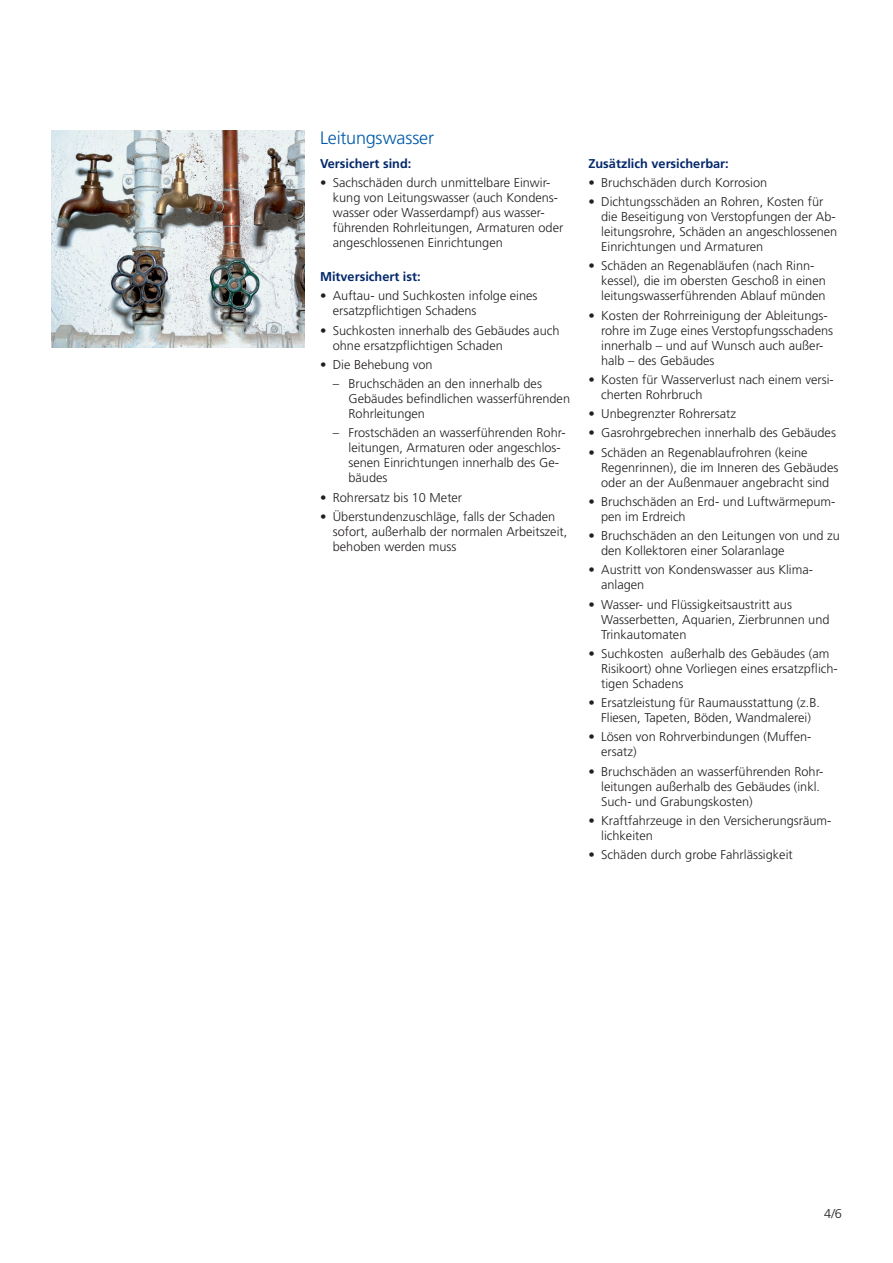
<style>
.page{position:relative;width:893px;height:1263px;background:#fff}
.page>*{position:absolute;margin:0;border:0;box-sizing:border-box;transform-origin:0 0}
.t1{font:300 18px "Frutiger";letter-spacing:-.01em;color:#015aaa}
.t2{font:300 12.75px/15px "Frutiger";color:#231f20}
.t3{font:700 12.75px "Frutiger";color:#04286b}
</style>
<div class="page">
<img style="left:51px;top:130px;width:254px;height:218px">
<h1 class="t1" style="left:320px;top:128px;width:116px">Leitungswasser</h1>
<p class="t3" style="left:320px;top:156px;width:93px">Versichert sind:</p>
<p class="t2" style="left:333px;top:175px;width:232px;text-indent:-13px">• Sachschäden durch unmittelbare Einwir&shy;kung von Leitungswasser (auch Kondens&shy;wasser oder Wasserdampf) aus wasser&shy;führenden Rohrleitungen, Armaturen oder angeschlossenen Einrichtungen</p>
<p class="t3" style="left:320px;top:269px;width:102px">Mitversichert ist:</p>
<p class="t2" style="left:333px;top:288px;width:206px;text-indent:-13px">• Auftau- und Suchkosten infolge eines ersatzpflichtigen Schadens</p>
<p class="t2" style="left:333px;top:323px;width:228px;text-indent:-13px">• Suchkosten innerhalb des Gebäudes auch ohne ersatzpflichtigen Schaden</p>
<p class="t2" style="left:320px;top:357px;width:114px">• Die Behebung von</p>
<p class="t2" style="left:348px;top:376px;width:223px;text-indent:-16px">– Bruchschäden an den innerhalb des<br>Gebäudes befindlichen wasserführenden<br>Rohrleitungen</p>
<p class="t2" style="left:348px;top:425px;width:219px;text-indent:-16px">– Frostschäden an wasserführenden Rohr&shy;leitungen, Armaturen oder angeschlos&shy;senen Einrichtungen innerhalb des Ge&shy;bäudes</p>
<p class="t2" style="left:320px;top:490px;width:144px">• Rohrersatz bis 10 Meter</p>
<p class="t2" style="left:333px;top:509px;width:236px;text-indent:-13px">• Überstundenzuschläge, falls der Schaden sofort, außerhalb der normalen Arbeitszeit, behoben werden muss</p>
<p class="t3" style="left:588px;top:156px;width:142px">Zusätzlich versicherbar:</p>
<p class="t2" style="left:588px;top:175px;width:180px">• Bruchschäden durch Korrosion</p>
<p class="t2" style="left:601px;top:194px;width:238px;text-indent:-13px">• Dichtungsschäden an Rohren, Kosten für die Beseitigung von Verstopfungen der Ab&shy;leitungsrohre, Schäden an angeschlossenen Einrichtungen und Armaturen</p>
<p class="t2" style="left:601px;top:258px;width:226px;text-indent:-13px">• Schäden an Regenabläufen (nach Rinn&shy;kessel), die im obersten Geschoß in einen leitungswasserführenden Ablauf münden</p>
<p class="t2" style="left:601px;top:308px;width:233px;text-indent:-13px">• Kosten der Rohrreinigung der Ableitungs&shy;rohre im Zuge eines Verstopfungsschadens innerhalb – und auf Wunsch auch außer&shy;halb – des Gebäudes</p>
<p class="t2" style="left:601px;top:372px;width:234px;text-indent:-13px">• Kosten für Wasserverlust nach einem versi&shy;cherten Rohrbruch</p>
<p class="t2" style="left:588px;top:406px;width:149px">• Unbegrenzter Rohrersatz</p>
<p class="t2" style="left:588px;top:425px;width:249px">• Gasrohrgebrechen innerhalb des Gebäudes</p>
<p class="t2" style="left:601px;top:445px;width:239px;text-indent:-13px">• Schäden an Regenablaufrohren (keine<br>Regenrinnen), die im Inneren des Gebäudes oder an der Außenmauer angebracht sind</p>
<p class="t2" style="left:601px;top:494px;width:236px;text-indent:-13px">• Bruchschäden an Erd- und Luftwärmepum&shy;pen im Erdreich</p>
<p class="t2" style="left:601px;top:528px;width:240px;text-indent:-13px">• Bruchschäden an den Leitungen von und zu den Kollektoren einer Solaranlage</p>
<p class="t2" style="left:601px;top:562px;width:213px;text-indent:-13px">• Austritt von Kondenswasser aus Klima&shy;anlagen</p>
<p class="t2" style="left:601px;top:597px;width:230px;text-indent:-13px">• Wasser- und Flüssigkeitsaustritt aus<br>Wasserbetten, Aquarien, Zierbrunnen und<br>Trinkautomaten</p>
<p class="t2" style="left:601px;top:646px;width:238px;text-indent:-13px">• Suchkosten außerhalb des Gebäudes (am<br>Risikoort) ohne Vorliegen eines ersatzpflich&shy;tigen Schadens</p>
<p class="t2" style="left:588px;top:695px;width:233px;text-align:center">• Ersatzleistung für Raumausstattung (z.B.<br>Fliesen, Tapeten, Böden, Wandmalerei)</p>
<p class="t2" style="left:601px;top:729px;width:212px;text-indent:-13px">• Lösen von Rohrverbindungen (Muffen&shy;ersatz)</p>
<p class="t2" style="left:601px;top:764px;width:224px;text-indent:-13px">• Bruchschäden an wasserführenden Rohr&shy;leitungen außerhalb des Gebäudes (inkl.<br>Such- und Grabungskosten)</p>
<p class="t2" style="left:601px;top:813px;width:232px;text-indent:-13px">• Kraftfahrzeuge in den Versicherungsräum&shy;lichkeiten</p>
<p class="t2" style="left:588px;top:847px;width:206px">• Schäden durch grobe Fahrlässigkeit</p>
<p class="t2" style="left:824px;top:1206px;width:19px">4/6</p>
</div>
